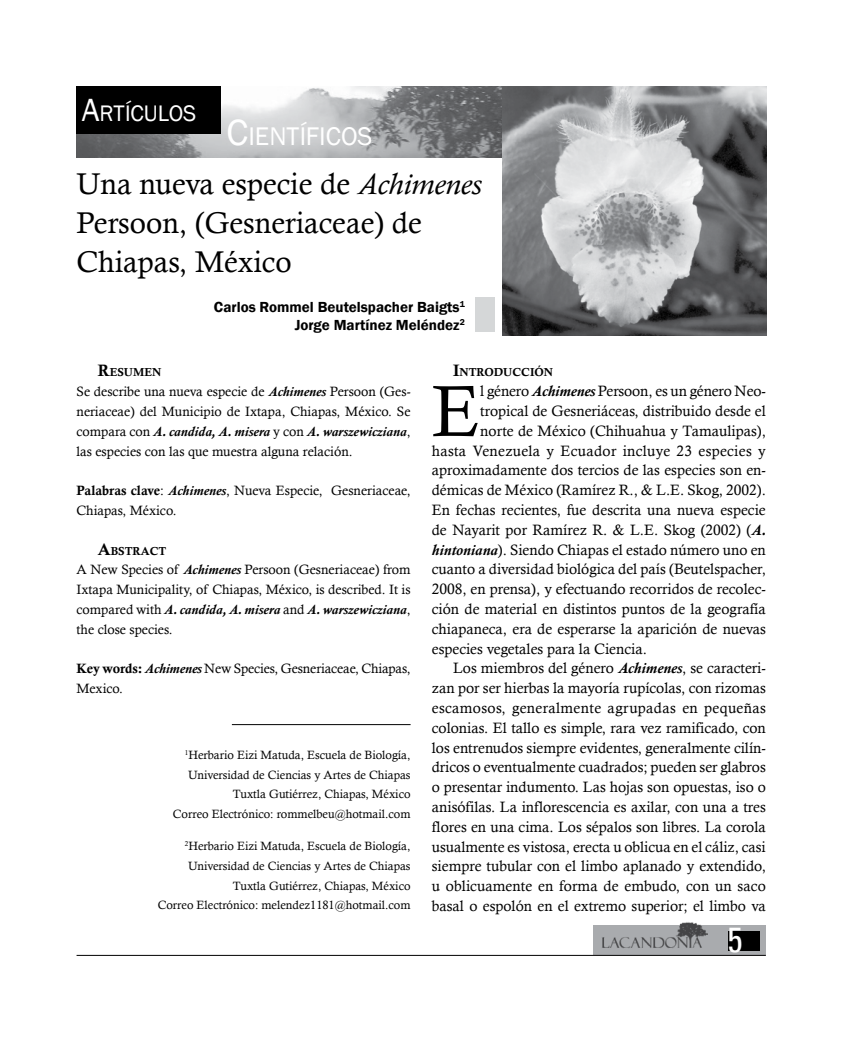
<style>
.page{position:relative;width:851px;height:1063px;background:#fff}
.page>*{position:absolute;margin:0;border:0;box-sizing:border-box;transform-origin:0 0}
.t1{font:72.6px "Calisto";color:#000}
.t2{font:condensed 34.5px "Univers";color:#fff}
.t3{font:30px/39px "Calisto";color:#000}
.t4{font:26.25px "Franklin Gothic";color:#fff}
.t5{font:23.1px "Franklin Gothic";color:#fff}
.t6{font:15px "Calisto";color:#000}
.t7{font:600 15px/18px "Franklin Gothic";color:#000;text-align:right}
.t8{font:15px "Calisto";letter-spacing:.025em;color:#000}
.t9{font:15px "Calisto";letter-spacing:.02em;color:#000}
.t10{font:13.5px/19.8px "Calisto";color:#000;text-align:justify}
.t11{font:12px/19.8px "Calisto";color:#000;text-align:right}
.t12{font:11.55px "Calis MT Bol";color:#000}
.s1{font-size:33px}
.s2{font-size:37.5px}
.s3{font-style:italic}
.s4{font-size:16.5px}
.s5{font-weight:700;font-style:italic}
.s6{font-family:"Calis MT Bol"}
</style>
<div class="page">
<div style="left:592px;top:925px;width:173px;height:30px;background:#a9abae"></div>
<div style="left:728px;top:931px;width:31px;height:19px;background:#000"></div>
<hr style="left:76px;top:955px;width:689px;height:1px;background:#000">
<img style="left:602px;top:922px;width:105px;height:26px">
<div style="left:475px;top:297px;width:20px;height:35px;background:#d5d7d8"></div>
<img style="left:76px;top:86px;width:432px;height:71px">
<div style="left:76px;top:86px;width:145px;height:47px;background:#000"></div>
<hr style="left:232px;top:724px;width:178px;height:1px;background:#000">
<img style="left:502px;top:87px;width:264px;height:249px">
<h3 class="t5" style="left:82px;top:100px;width:116px"><span class="s1">A</span>RTÍCULOS</h3>
<h3 class="t4" style="left:226px;top:121px;width:147px"><span class="s2">C</span>IENTÍFICOS</h3>
<h3 class="t3" style="left:76px;top:164px;width:406px">Una nueva especie de <span class="s3">Achimenes<br></span>Persoon, (Gesneriaceae) de<br>Chiapas, México</h3>
<p class="t7" style="left:214px;top:298px;width:252px">Carlos Rommel Beutelspacher Baigts<sup>1<br></sup>Jorge Martínez Meléndez<sup>2</sup></p>
<p class="t12" style="left:98px;top:368px;width:65px"><span class="s4">R</span>ESUMEN</p>
<p class="t10" style="left:76px;top:382px;width:335px">Se describe una nueva especie de <span class="s5">Achimenes</span> Persoon (Ges&shy;neriaceae) del Municipio de Ixtapa, Chiapas, México. Se compara con <span class="s5">A. candida, A. misera</span> y con <span class="s5">A. warszewicziana</span>, las especies con las que muestra alguna relación.</p>
<p class="t10" style="left:76px;top:481px;width:335px"><span class="s6">Palabras clave</span>: <span class="s5">Achimenes</span>, Nueva Especie, Gesneriaceae,<br>Chiapas, México.</p>
<p class="t12" style="left:98px;top:546px;width:70px"><span class="s4">A</span>BSTRACT</p>
<p class="t10" style="left:76px;top:560px;width:335px">A New Species of <span class="s5">Achimenes</span> Persoon (Gesneriaceae) from Ixtapa Municipality, of Chiapas, México, is described. It is compared with <span class="s5">A. candida, A. misera</span> and <span class="s5">A. warszewicziana</span>, the close species.</p>
<p class="t10" style="left:76px;top:659px;width:335px"><span class="s6">Key words:</span> <span class="s5">Achimenes</span> New Species, Gesneriaceae, Chiapas,<br>Mexico.</p>
<p class="t12" style="left:453px;top:368px;width:101px"><span class="s4">I</span>NTRODUCCIÓN</p>
<h1 class="t1" style="left:432px;top:369px;width:50px">E</h1>
<p class="t6" style="left:480px;top:382px;width:287px">l género <span class="s5">Achimenes</span> Persoon, es un género Neo-</p>
<p class="t6" style="left:480px;top:402px;width:287px">tropical de Gesneriáceas, distribuido desde el</p>
<p class="t6" style="left:480px;top:422px;width:287px">norte de México (Chihuahua y Tamaulipas),</p>
<p class="t9" style="left:432px;top:442px;width:335px">hasta Venezuela y Ecuador incluye 23 especies y</p>
<p class="t6" style="left:432px;top:462px;width:335px">aproximadamente dos tercios de las especies son en-</p>
<p class="t6" style="left:432px;top:481px;width:335px">démicas de México (Ramírez R., &amp; L.E. Skog, 2002).</p>
<p class="t6" style="left:432px;top:501px;width:335px">En fechas recientes, fue descrita una nueva especie</p>
<p class="t6" style="left:432px;top:521px;width:335px">de Nayarit por Ramírez R. &amp; L.E. Skog (2002) (<span class="s5">A.</span></p>
<p class="t6" style="left:432px;top:541px;width:335px"><span class="s5">hintoniana</span>). Siendo Chiapas el estado número uno en</p>
<p class="t6" style="left:432px;top:561px;width:335px">cuanto a diversidad biológica del país (Beutelspacher,</p>
<p class="t6" style="left:432px;top:580px;width:335px">2008, en prensa), y efectuando recorridos de recolec-</p>
<p class="t6" style="left:432px;top:600px;width:335px">ción de material en distintos puntos de la geografía</p>
<p class="t6" style="left:432px;top:620px;width:335px">chiapaneca, era de esperarse la aparición de nuevas</p>
<p class="t6" style="left:432px;top:640px;width:216px">especies vegetales para la Ciencia.</p>
<p class="t6" style="left:453px;top:660px;width:314px">Los miembros del género <span class="s5">Achimenes</span>, se caracteri-</p>
<p class="t6" style="left:432px;top:679px;width:335px">zan por ser hierbas la mayoría rupícolas, con rizomas</p>
<p class="t8" style="left:432px;top:699px;width:335px">escamosos, generalmente agrupadas en pequeñas</p>
<p class="t6" style="left:432px;top:719px;width:335px">colonias. El tallo es simple, rara vez ramificado, con</p>
<p class="t6" style="left:432px;top:739px;width:335px">los entrenudos siempre evidentes, generalmente cilín-</p>
<p class="t6" style="left:432px;top:759px;width:335px">dricos o eventualmente cuadrados; pueden ser glabros</p>
<p class="t6" style="left:432px;top:778px;width:335px">o presentar indumento. Las hojas son opuestas, iso o</p>
<p class="t6" style="left:432px;top:798px;width:335px">anisófilas. La inflorescencia es axilar, con una a tres</p>
<p class="t6" style="left:432px;top:818px;width:335px">flores en una cima. Los sépalos son libres. La corola</p>
<p class="t6" style="left:432px;top:838px;width:335px">usualmente es vistosa, erecta u oblicua en el cáliz, casi</p>
<p class="t6" style="left:432px;top:858px;width:335px">siempre tubular con el limbo aplanado y extendido,</p>
<p class="t6" style="left:432px;top:877px;width:335px">u oblicuamente en forma de embudo, con un saco</p>
<p class="t6" style="left:432px;top:897px;width:335px">basal o espolón en el extremo superior; el limbo va</p>
<p class="t11" style="left:173px;top:745px;width:239px"><sup>1</sup>Herbario Eizi Matuda, Escuela de Biología, Universidad de Ciencias y Artes de Chiapas Tuxtla Gutiérrez, Chiapas, México<br>Correo Electrónico: rommelbeu@hotmail.com</p>
<p class="t11" style="left:158px;top:836px;width:254px"><sup>2</sup>Herbario Eizi Matuda, Escuela de Biología, Universidad de Ciencias y Artes de Chiapas Tuxtla Gutiérrez, Chiapas, México<br>Correo Electrónico: melendez1181@hotmail.com</p>
<h2 class="t2" style="left:727px;top:918px;width:17px">5</h2>
</div>
